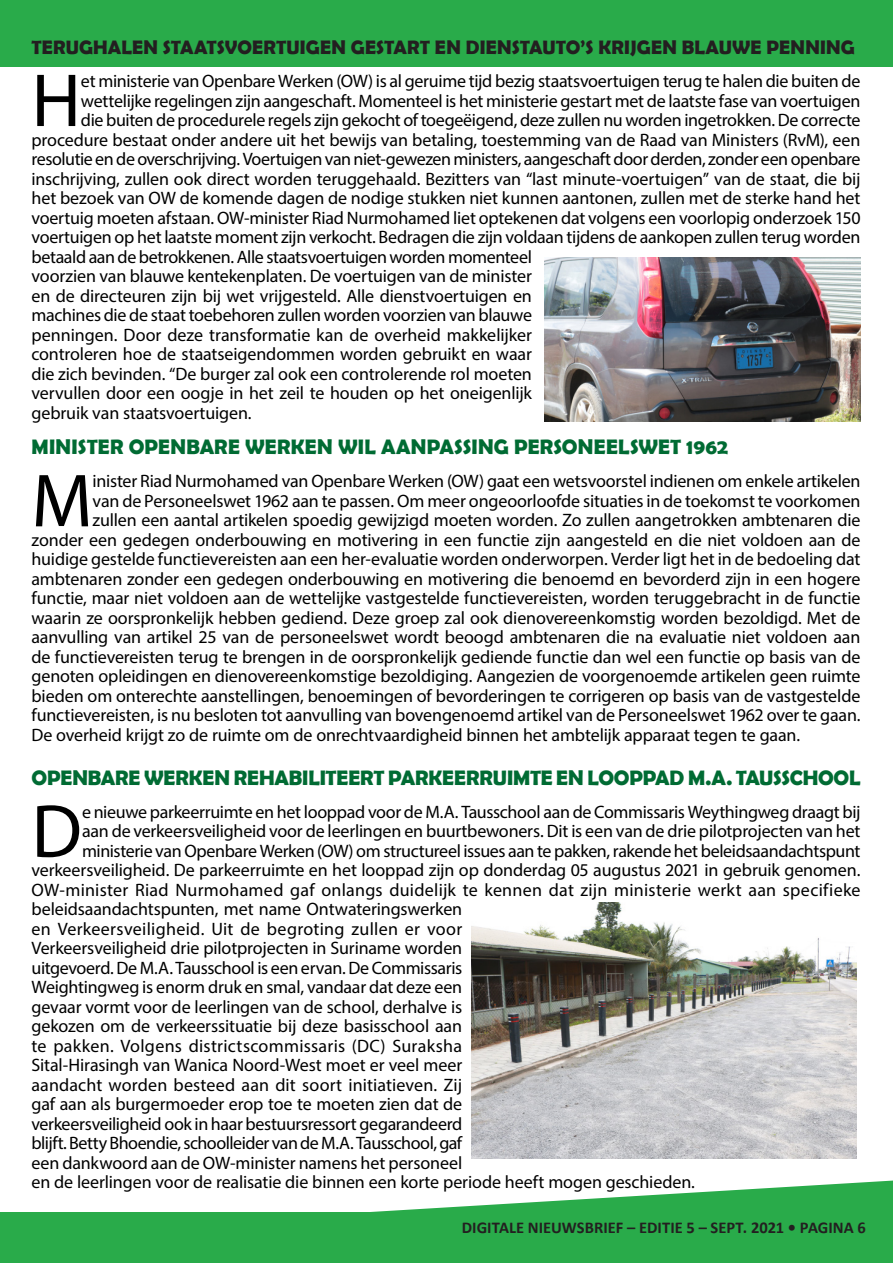
<style>
.page{position:relative;width:893px;height:1263px;background:#fff}
.page>*{position:absolute;margin:0;border:0;box-sizing:border-box;transform-origin:0 0}
.MainText{font:75.9px "Myriad Pro";color:#000}
.MainText-2{font:700 21px "Berlin Sans FB Demi";color:#006b33}
.MainText-3{font:700 19.5px "Berlin Sans FB Demi";letter-spacing:.005em;color:#231f20}
.MainText-4{font:18px "Myriad Pro";letter-spacing:-.01em;color:#000}
.MainText-5{font:18px "Myriad Pro";letter-spacing:.015em;color:#000}
.MainText-6{font:18px "Myriad Pro";letter-spacing:-.03em;color:#000}
.MainText-7{font:18px "Myriad Pro";letter-spacing:.02em;color:#000}
.Volume_IssueNo{font:700 16.5px "Calibri";letter-spacing:.005em;color:#231f20}
</style>
<div class="page">
<svg style="left:0;top:1180px;width:893px;height:83px"></svg>
<div style="left:0;top:1213px;width:892px;height:50px;background:#29ab4a"></div>
<div style="left:0;top:0;width:892px;height:66px;background:#29ab4a"></div>
<img style="left:544px;top:258px;width:316px;height:163px">
<img style="left:471px;top:903px;width:385px;height:255px">
<p class="MainText-3" style="left:32px;top:36px;width:825px">TERUGHALEN STAATSVOERTUIGEN GESTART EN DIENSTAUTO’S KRIJGEN BLAUWE PENNING</p>
<p class="MainText" style="left:32px;top:54px;width:51px">H</p>
<p class="MainText-4" style="left:81px;top:70px;width:781px">et ministerie van Openbare Werken (OW) is al geruime tijd bezig staatsvoertuigen terug te halen die buiten de</p>
<p class="MainText-4" style="left:81px;top:89px;width:781px">wettelijke regelingen zijn aangeschaft. Momenteel is het ministerie gestart met de laatste fase van voertuigen</p>
<p class="MainText-4" style="left:81px;top:109px;width:781px">die buiten de procedurele regels zijn gekocht of toegeëigend, deze zullen nu worden ingetrokken. De correcte</p>
<p class="MainText-4" style="left:32px;top:128px;width:830px">procedure bestaat onder andere uit het bewijs van betaling, toestemming van de Raad van Ministers (RvM), een</p>
<p class="MainText-4" style="left:32px;top:148px;width:830px">resolutie en de overschrijving. Voertuigen van niet-gewezen ministers, aangeschaft door derden, zonder een openbare</p>
<p class="MainText-4" style="left:32px;top:167px;width:830px">inschrijving, zullen ook direct worden teruggehaald. Bezitters van “last minute-voertuigen” van de staat, die bij</p>
<p class="MainText-4" style="left:32px;top:187px;width:830px">het bezoek van OW de komende dagen de nodige stukken niet kunnen aantonen, zullen met de sterke hand het</p>
<p class="MainText-4" style="left:32px;top:206px;width:830px">voertuig moeten afstaan. OW-minister Riad Nurmohamed liet optekenen dat volgens een voorlopig onderzoek 150</p>
<p class="MainText-4" style="left:32px;top:226px;width:830px">voertuigen op het laatste moment zijn verkocht. Bedragen die zijn voldaan tijdens de aankopen zullen terug worden</p>
<p class="MainText-4" style="left:32px;top:245px;width:502px">betaald aan de betrokkenen. Alle staatsvoertuigen worden momenteel</p>
<p class="MainText-4" style="left:32px;top:265px;width:502px">voorzien van blauwe kentekenplaten. De voertuigen van de minister</p>
<p class="MainText-4" style="left:32px;top:284px;width:502px">en de directeuren zijn bij wet vrijgesteld. Alle dienstvoertuigen en</p>
<p class="MainText-4" style="left:32px;top:304px;width:502px">machines die de staat toebehoren zullen worden voorzien van blauwe</p>
<p class="MainText-4" style="left:32px;top:323px;width:502px">penningen. Door deze transformatie kan de overheid makkelijker</p>
<p class="MainText-4" style="left:32px;top:343px;width:502px">controleren hoe de staatseigendommen worden gebruikt en waar</p>
<p class="MainText-4" style="left:32px;top:362px;width:502px">die zich bevinden. “De burger zal ook een controlerende rol moeten</p>
<p class="MainText-4" style="left:32px;top:382px;width:502px">vervullen door een oogje in het zeil te houden op het oneigenlijk</p>
<p class="MainText-4" style="left:32px;top:401px;width:222px">gebruik van staatsvoertuigen.</p>
<p class="MainText-2" style="left:32px;top:435px;width:698px">MINISTER OPENBARE WERKEN WIL AANPASSING PERSONEELSWET 1962</p>
<p class="MainText" style="left:32px;top:454px;width:62px">M</p>
<p class="MainText-4" style="left:92px;top:470px;width:770px">inister Riad Nurmohamed van Openbare Werken (OW) gaat een wetsvoorstel indienen om enkele artikelen</p>
<p class="MainText-4" style="left:92px;top:490px;width:769px">van de Personeelswet 1962 aan te passen. Om meer ongeoorloofde situaties in de toekomst te voorkomen</p>
<p class="MainText-4" style="left:92px;top:509px;width:769px">zullen een aantal artikelen spoedig gewijzigd moeten worden. Zo zullen aangetrokken ambtenaren die</p>
<p class="MainText-4" style="left:32px;top:529px;width:830px">zonder een gedegen onderbouwing en motivering in een functie zijn aangesteld en die niet voldoen aan de</p>
<p class="MainText-4" style="left:32px;top:548px;width:830px">huidige gestelde functievereisten aan een her-evaluatie worden onderworpen. Verder ligt het in de bedoeling dat</p>
<p class="MainText-4" style="left:32px;top:568px;width:830px">ambtenaren zonder een gedegen onderbouwing en motivering die benoemd en bevorderd zijn in een hogere</p>
<p class="MainText-4" style="left:32px;top:587px;width:830px">functie, maar niet voldoen aan de wettelijke vastgestelde functievereisten, worden teruggebracht in de functie</p>
<p class="MainText-4" style="left:32px;top:607px;width:830px">waarin ze oorspronkelijk hebben gediend. Deze groep zal ook dienovereenkomstig worden bezoldigd. Met de</p>
<p class="MainText-4" style="left:32px;top:626px;width:830px">aanvulling van artikel 25 van de personeelswet wordt beoogd ambtenaren die na evaluatie niet voldoen aan</p>
<p class="MainText-4" style="left:32px;top:646px;width:830px">de functievereisten terug te brengen in de oorspronkelijk gediende functie dan wel een functie op basis van de</p>
<p class="MainText-4" style="left:32px;top:665px;width:830px">genoten opleidingen en dienovereenkomstige bezoldiging. Aangezien de voorgenoemde artikelen geen ruimte</p>
<p class="MainText-4" style="left:32px;top:685px;width:830px">bieden om onterechte aanstellingen, benoemingen of bevorderingen te corrigeren op basis van de vastgestelde</p>
<p class="MainText-4" style="left:32px;top:704px;width:831px">functievereisten, is nu besloten tot aanvulling van bovengenoemd artikel van de Personeelswet 1962 over te gaan.</p>
<p class="MainText-4" style="left:32px;top:724px;width:770px">De overheid krijgt zo de ruimte om de onrechtvaardigheid binnen het ambtelijk apparaat tegen te gaan.</p>
<p class="MainText-2" style="left:32px;top:765px;width:831px">OPENBARE WERKEN REHABILITEERT PARKEERRUIMTE EN LOOPPAD M.A. TAUSSCHOOL</p>
<p class="MainText" style="left:32px;top:784px;width:52px">D</p>
<p class="MainText-4" style="left:82px;top:801px;width:780px">e nieuwe parkeerruimte en het looppad voor de M.A. Tausschool aan de Commissaris Weythingweg draagt bij</p>
<p class="MainText-4" style="left:82px;top:820px;width:780px">aan de verkeersveiligheid voor de leerlingen en buurtbewoners. Dit is een van de drie pilotprojecten van het</p>
<p class="MainText-4" style="left:82px;top:840px;width:780px">ministerie van Openbare Werken (OW) om structureel issues aan te pakken, rakende het beleidsaandachtspunt</p>
<p class="MainText-4" style="left:32px;top:859px;width:830px">verkeersveiligheid. De parkeerruimte en het looppad zijn op donderdag 05 augustus 2021 in gebruik genomen.</p>
<p class="MainText-5" style="left:32px;top:879px;width:830px">OW-minister Riad Nurmohamed gaf onlangs duidelijk te kennen dat zijn ministerie werkt aan specifieke</p>
<p class="MainText-4" style="left:32px;top:898px;width:432px">beleidsaandachtspunten, met name Ontwateringswerken</p>
<p class="MainText-7" style="left:32px;top:918px;width:432px">en Verkeersveiligheid. Uit de begroting zullen er voor</p>
<p class="MainText-4" style="left:32px;top:937px;width:432px">Verkeersveiligheid drie pilotprojecten in Suriname worden</p>
<p class="MainText-4" style="left:32px;top:957px;width:432px">uitgevoerd. De M.A. Tausschool is een ervan. De Commissaris</p>
<p class="MainText-4" style="left:32px;top:976px;width:432px">Weightingweg is enorm druk en smal, vandaar dat deze een</p>
<p class="MainText-4" style="left:32px;top:996px;width:432px">gevaar vormt voor de leerlingen van de school, derhalve is</p>
<p class="MainText-4" style="left:32px;top:1015px;width:432px">gekozen om de verkeerssituatie bij deze basisschool aan</p>
<p class="MainText-5" style="left:32px;top:1035px;width:432px">te pakken. Volgens districtscommissaris (DC) Suraksha</p>
<p class="MainText-4" style="left:32px;top:1054px;width:432px">Sital-Hirasingh van Wanica Noord-West moet er veel meer</p>
<p class="MainText-4" style="left:32px;top:1074px;width:432px">aandacht worden besteed aan dit soort initiatieven. Zij</p>
<p class="MainText-4" style="left:32px;top:1093px;width:432px">gaf aan als burgermoeder erop toe te moeten zien dat de</p>
<p class="MainText-4" style="left:32px;top:1113px;width:432px">verkeersveiligheid ook in haar bestuursressort gegarandeerd</p>
<p class="MainText-6" style="left:32px;top:1132px;width:432px">blijft. Betty Bhoendie, schoolleider van de M.A. Tausschool, gaf</p>
<p class="MainText-4" style="left:32px;top:1152px;width:432px">een dankwoord aan de OW-minister namens het personeel</p>
<p class="MainText-4" style="left:32px;top:1171px;width:665px">en de leerlingen voor de realisatie die binnen een korte periode heeft mogen geschieden.</p>
<p class="Volume_IssueNo" style="left:462px;top:1216px;width:406px">DIGITALE NIEUWSBRIEF – EDITIE 5 – SEPT. 2021 • PAGINA 6</p>
</div>
